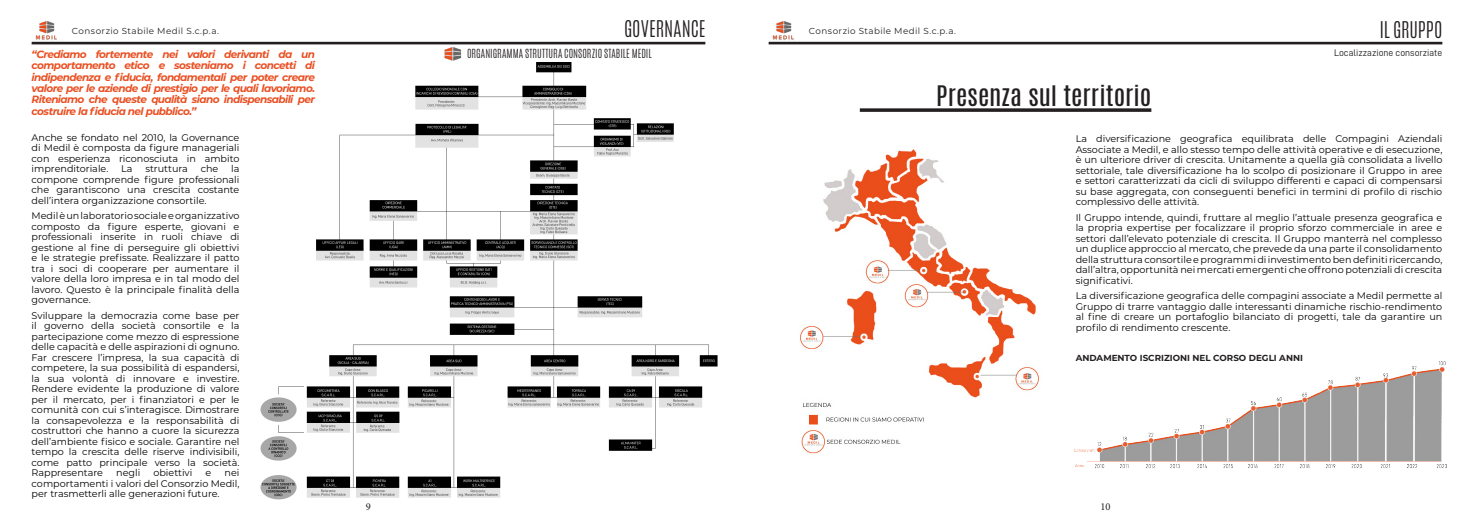
<style>
.page{position:relative;width:1474px;height:521px;background:#fff}
.page>*{position:absolute;margin:0;border:0;box-sizing:border-box;transform-origin:0 0}
.Quote_2_Text{font:23.62px "Antonio";letter-spacing:.005em;color:#231f20;scale:1.1 1}
.H1_Main1{font:300 19.25px "Antonio";letter-spacing:-.005em;color:#231f20}
.Quote_2_Text-2{font:italic 700 10.5px/11.4px "Montserrat";letter-spacing:-.055em;color:#ea5023;text-align:justify}
.H1_Main1-2{font:300 10.5px "Antonio";letter-spacing:.005em;color:#231f20}
.t1{font:10.5px "Minion Pro";color:#231f20}
.P_10pts_Light{font:9.62px/10.5px "Montserrat";color:#040503;text-align:justify}
.H1_Main1-3{font:9.62px "D DIN";color:#231f20}
.t2{font:8.75px "Montserrat";letter-spacing:.045em;color:#231f20}
.P_10pts_Light-2{font:700 8.75px "Montserrat";color:#231f20}
</style>
<div class="page">
<hr style="left:32px;top:42px;width:673px;height:2px;background:#231f20">
<img style="left:35px;top:22px;width:22px;height:18px">
<hr style="left:768px;top:42px;width:674px;height:2px;background:#231f20">
<img style="left:772px;top:22px;width:22px;height:18px">
<img style="left:444px;top:47px;width:18px;height:14px">
<img style="left:1074px;top:361px;width:373px;height:107px">
<img style="left:800px;top:149px;width:239px;height:305px">
<svg style="left:859px;top:108px;width:292px;height:4px"></svg>
<img style="left:260px;top:62px;width:458px;height:438px">
<p class="H1_Main1" style="left:624px;top:15px;width:83px">GOVERNANCE</p>
<p class="t2" style="left:72px;top:25px;width:148px">Consorzio Stabile Medil S.c.p.a.</p>
<p class="t2" style="left:809px;top:25px;width:148px">Consorzio Stabile Medil S.c.p.a.</p>
<p class="Quote_2_Text-2" style="left:32px;top:48px;width:285px">“Crediamo fortemente nei valori derivanti da un</p>
<p class="H1_Main1-2" style="left:467px;top:46px;width:186px">ORGANIGRAMMA STRUTTURA CONSORZIO STABILE MEDIL</p>
<p class="Quote_2_Text-2" style="left:32px;top:59px;width:285px">comportamento etico e sosteniamo i concetti di indipendenza e fiducia, fondamentali per poter creare valore per le aziende di prestigio per le quali lavoriamo.<br>Riteniamo che queste qualità siano indispensabili per costruire la fiducia nel pubblico.”</p>
<p class="Quote_2_Text" style="left:936px;top:79px;width:197px">Presenza sul territorio</p>
<p class="H1_Main1" style="left:1379px;top:16px;width:64px">IL GRUPPO</p>
<p class="H1_Main1-3" style="left:1334px;top:48px;width:110px">Localizzazione consorziate</p>
<p class="P_10pts_Light" style="left:32px;top:132px;width:209px">Anche se fondato nel 2010, la Governance di Medil è composta da figure manageriali con esperienza riconosciuta in ambito imprenditoriale.</p>
<p class="P_10pts_Light" style="left:32px;top:163px;width:209px;text-indent:199px">la compone comprende figure professionali che garantiscono una crescita costante dell’intera organizzazione consortile.</p>
<p class="P_10pts_Light" style="left:32px;top:210px;width:209px">Medil è un laboratorio sociale e organizzativo composto da figure esperte, giovani e professionali inserite in ruoli chiave di gestione al fine di perseguire gli obiettivi e le strategie prefissate. Realizzare il patto tra i soci di cooperare per aumentare il valore della loro impresa e in tal modo del lavoro. Questo è la principale finalità della governance.</p>
<p class="P_10pts_Light" style="left:32px;top:310px;width:209px">Sviluppare la democrazia come base per il governo della società consortile e la partecipazione come mezzo di espressione delle capacità e delle aspirazioni di ognuno.<br>Far crescere l’impresa, la sua capacità di competere, la sua possibilità di espandersi, la sua volontà di innovare e investire.<br>Rendere evidente la produzione di valore per il mercato, per i finanziatori e per le comunità con cui s’interagisce. Dimostrare la consapevolezza e la responsabilità di costruttori che hanno a cuore la sicurezza dell’ambiente fisico e sociale. Garantire nel tempo la crescita delle riserve indivisibili, come patto principale verso la società.<br>Rappresentare</p>
<p class="P_10pts_Light" style="left:121px;top:163px;width:13px">La</p>
<p class="P_10pts_Light" style="left:145px;top:163px;width:44px">struttura</p>
<p class="P_10pts_Light" style="left:201px;top:163px;width:19px">che</p>
<p class="P_10pts_Light" style="left:32px;top:467px;width:209px;text-indent:193px">nei comportamenti i valori del Consorzio Medil, per trasmetterli alle generazioni future.</p>
<p class="P_10pts_Light" style="left:116px;top:467px;width:26px">negli</p>
<p class="P_10pts_Light" style="left:153px;top:467px;width:41px">obiettivi</p>
<p class="P_10pts_Light" style="left:205px;top:467px;width:7px">e</p>
<p class="t1" style="left:366px;top:500px;width:7px">9</p>
<p class="P_10pts_Light" style="left:1075px;top:133px;width:368px">La diversificazione geografica equilibrata delle Compagini Aziendali Associate a Medil, e allo stesso tempo delle attività operative e di esecuzione, è un ulteriore driver di crescita. Unitamente a quella già consolidata a livello settoriale, tale diversificazione ha lo scolpo di posizionare il Gruppo in aree e settori caratterizzati da cicli di sviluppo differenti e capaci di compensarsi su base aggregata, con conseguenti benefici in termini di profilo di rischio complessivo delle attività.</p>
<p class="P_10pts_Light" style="left:1075px;top:211px;width:368px">Il Gruppo intende, quindi, fruttare al meglio l’attuale presenza geografica e la propria expertise per focalizzare il proprio sforzo commerciale in aree e settori dall’elevato potenziale di crescita. Il Gruppo manterrà nel complesso un duplice approccio al mercato, che prevede da una parte il consolidamento della struttura consortile e programmi di investimento ben definiti ricercando, dall’altra, opportunità nei mercati emergenti che offrono potenziali di crescita significativi.</p>
<p class="P_10pts_Light" style="left:1075px;top:290px;width:368px">La diversificazione geografica delle compagini associate a Medil permette al Gruppo di trarre vantaggio dalle interessanti dinamiche rischio-rendimento al fine di creare un portafoglio bilanciato di progetti, tale da garantire un profilo di rendimento crescente.</p>
<p class="P_10pts_Light-2" style="left:1075px;top:352px;width:229px">ANDAMENTO ISCRIZIONI NEL CORSO DEGLI ANNI</p>
<p class="t1" style="left:1100px;top:500px;width:12px">10</p>
</div>
